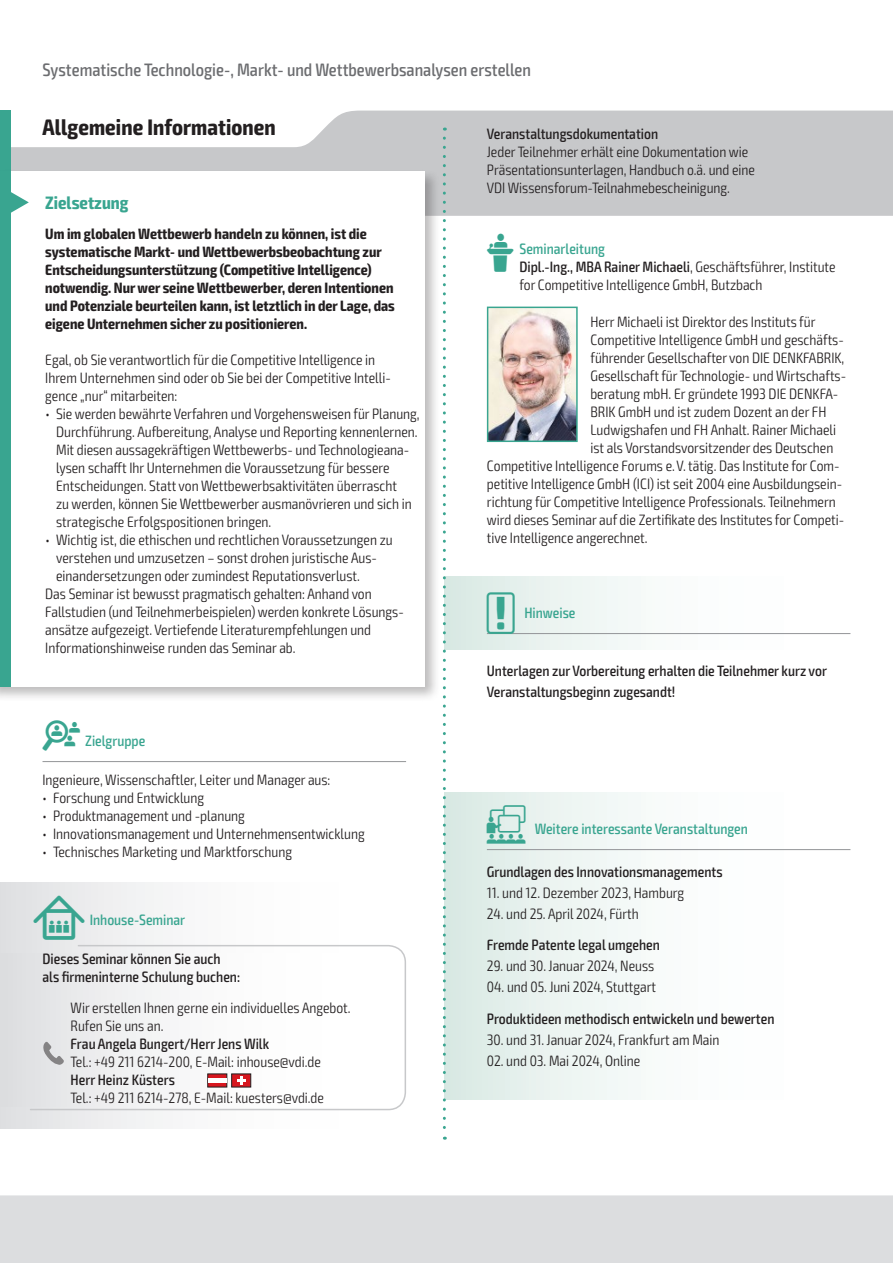
<style>
.page{position:relative;width:893px;height:1263px;background:#fff}
.page>*{position:absolute;margin:0;border:0;box-sizing:border-box;transform-origin:0 0}
.t1{font:700 condensed 22.5px "Exo 2";letter-spacing:.005em;color:#231f20}
.t2{font:500 condensed 18px "Exo 2";color:#6c6d70}
.t3{font:700 condensed 18px "Exo 2";color:#39a590}
.t4{font:300 condensed 15px/18px "Exo 2";color:#231f20}
.t5{font:500 condensed 15px/21px "Exo 2";color:#231f20}
.t6{font:700 condensed 15px/18px "Exo 2";color:#231f20}
.t7{font:500 condensed 15px "Exo 2";color:#39a590}
.s1{font-family:"VDI Iconset S4 A Regular";font-weight:400;font-stretch:normal}
.s2{font-family:"VDI Iconset S4 A Regular";font-weight:400;font-stretch:normal;font-size:15.45px}
.s3{font-weight:500}
.s4{font-family:"VDI Iconset S4 A Regular";font-weight:400;font-stretch:normal;font-size:19.5px}
</style>
<div class="page">
<div style="left:0;top:1195px;width:893px;height:68px;background:#dcdddf"></div>
<svg style="left:11px;top:111px;width:881px;height:105px;fill:#c7c8ca"></svg>
<hr style="left:892px;top:111px;width:1px;height:105px;background:#39a590">
<div style="left:0;top:111px;width:11px;height:63px;background:#39a590"></div>
<div style="left:444px;top:792px;width:406px;height:307px;background:linear-gradient(to right,#dfede8,#fff)"></div>
<hr style="left:487px;top:849px;width:363px;height:1px;background:#939598">
<hr style="left:43px;top:761px;width:363px;height:1px;background:#939598">
<div style="left:0;top:168px;width:440px;height:534px;background:#231f20;opacity:.3"></div>
<div style="left:0;top:171px;width:424px;height:516px;background:#fff"></div>
<div style="left:0;top:171px;width:11px;height:516px;background:#39a590"></div>
<svg style="left:11px;top:192px;width:18px;height:21px"></svg>
<div style="left:444px;top:576px;width:406px;height:74px;background:linear-gradient(to right,#dfece8,#fff)"></div>
<hr style="left:487px;top:633px;width:363px;height:1px;background:#939598">
<img style="left:490px;top:310px;width:85px;height:129px">
<div style="left:487px;top:307px;width:91px;height:135px;border:2px solid #39a590"></div>
<div style="left:0;top:882px;width:406px;height:247px;background:linear-gradient(to right,#e4e5e7,#fff)"></div>
<svg style="left:29px;top:944px;width:377px;height:167px"></svg>
<div style="left:0;top:954px;width:383px;height:152px;background:linear-gradient(to right,#e2e3e5,#fff)"></div>
<svg style="left:207px;top:1073px;width:44px;height:14px"></svg>
<hr style="left:208px;top:1078px;width:19px;height:4px;background:#fff">
<svg style="left:43px;top:1042px;width:21px;height:23px"></svg>
<svg style="left:443px;top:138px;width:3px;height:1002px"></svg>
<p class="t2" style="left:43px;top:59px;width:490px">Systematische Technologie-, Markt- und Wettbewerbsanalysen erstellen</p>
<h1 class="t1" style="left:43px;top:113px;width:235px">Allgemeine Informationen</h1>
<p class="t5" style="left:487px;top:124px;width:173px">Veranstaltungsdokumentation</p>
<p class="t4" style="left:487px;top:143px;width:270px">Jeder Teilnehmer erhält eine Dokumentation wie<br>Präsentationsunterlagen, Handbuch o.ä. und eine<br>VDI Wissensforum-Teilnahmebescheinigung.</p>
<p class="t3" style="left:45px;top:192px;width:85px">Zielsetzung</p>
<p class="t6" style="left:45px;top:225px;width:351px">Um im globalen Wettbewerb handeln zu können, ist die systematische Markt- und Wettbewerbsbeobachtung zur Entscheidungsunterstützung (Competitive Intelligence) notwendig. Nur wer seine Wettbewerber, deren Intentionen und Potenziale beurteilen kann, ist letztlich in der Lage, das eigene Unternehmen sicher zu positionieren.</p>
<p class="t4" style="left:45px;top:351px;width:347px">Egal, ob Sie verantwortlich für die Competitive Intelligence in<br>Ihrem Unternehmen sind oder ob Sie bei der Competitive Intelli&shy;gence „nur“ mitarbeiten:</p>
<p class="t4" style="left:56px;top:405px;width:365px;text-indent:-11px">• Sie werden bewährte Verfahren und Vorgehensweisen für Planung, Durchführung. Aufbereitung, Analyse und Reporting kennenlernen.<br>Mit diesen aussagekräftigen Wettbewerbs- und Technologieana&shy;lysen schafft Ihr Unternehmen die Voraussetzung für bessere Entscheidungen. Statt von Wettbewerbsaktivitäten überrascht<br>zu werden, können Sie Wettbewerber ausmanövrieren und sich in strategische Erfolgspositionen bringen.</p>
<p class="t4" style="left:45px;top:531px;width:349px">• Wichtig ist, die ethischen und rechtlichen Voraussetzungen zu</p>
<p class="t4" style="left:56px;top:549px;width:321px">verstehen und umzusetzen – sonst drohen juristische Aus-</p>
<p class="t4" style="left:56px;top:567px;width:305px">einandersetzungen oder zumindest Reputationsverlust.</p>
<p class="t4" style="left:45px;top:585px;width:328px">Das Seminar ist bewusst pragmatisch gehalten: Anhand von</p>
<p class="t4" style="left:45px;top:603px;width:360px">Fallstudien (und Teilnehmerbeispielen) werden konkrete Lösungs-</p>
<p class="t4" style="left:45px;top:621px;width:327px">ansätze aufgezeigt. Vertiefende Literaturempfehlungen und</p>
<p class="t4" style="left:45px;top:639px;width:252px">Informationshinweise runden das Seminar ab.</p>
<p class="t7" style="left:43px;top:732px;width:104px"><span class="s1">Z</span> Zielgruppe</p>
<p class="t4" style="left:43px;top:771px;width:289px">Ingenieure, Wissenschaftler, Leiter und Manager aus:</p>
<p class="t4" style="left:43px;top:789px;width:163px">• Forschung und Entwicklung</p>
<p class="t4" style="left:43px;top:807px;width:204px">• Produktmanagement und -planung</p>
<p class="t4" style="left:43px;top:825px;width:324px">• Innovationsmanagement und Unternehmensentwicklung</p>
<p class="t4" style="left:43px;top:843px;width:251px">• Technisches Marketing und Marktforschung</p>
<p class="t7" style="left:33px;top:911px;width:153px"><span class="s2">I</span> Inhouse-Seminar</p>
<p class="t5" style="left:43px;top:950px;width:199px;line-height:18px">Dieses Seminar können Sie auch als firmeninterne Schulung buchen:</p>
<p class="t4" style="left:71px;top:999px;width:282px">Wir erstellen Ihnen gerne ein individuelles Angebot.<br>Rufen Sie uns an.</p>
<p class="t5" style="left:71px;top:1034px;width:200px">Frau Angela Bungert/Herr Jens Wilk</p>
<p class="t4" style="left:71px;top:1053px;width:252px">Tel.: +49 211 6214-200, E-Mail: inhouse@vdi.de</p>
<p class="t5" style="left:71px;top:1070px;width:106px">Herr Heinz Küsters</p>
<p class="t4" style="left:71px;top:1089px;width:255px">Tel.: +49 211 6214-278, E-Mail: kuesters@vdi.de</p>
<p class="t7" style="left:487px;top:240px;width:120px"><span class="s1">L</span> Seminarleitung</p>
<p class="t4" style="left:519px;top:258px;width:318px"><span class="s3">Dipl.-Ing., MBA Rainer Michaeli</span>, Geschäftsführer, Institute for Competitive Intelligence GmbH, Butzbach</p>
<p class="t4" style="left:590px;top:313px;width:227px">Herr Michaeli ist Direktor des Instituts für</p>
<p class="t4" style="left:590px;top:331px;width:255px">Competitive Intelligence GmbH und geschäfts-</p>
<p class="t4" style="left:590px;top:349px;width:255px">führender Gesellschafter von DIE DENKFABRIK,</p>
<p class="t4" style="left:590px;top:367px;width:257px">Gesellschaft für Technologie- und Wirtschafts-</p>
<p class="t4" style="left:590px;top:385px;width:249px">beratung mbH. Er gründete 1993 DIE DENKFA-</p>
<p class="t4" style="left:590px;top:403px;width:237px">BRIK GmbH und ist zudem Dozent an der FH</p>
<p class="t4" style="left:590px;top:421px;width:247px">Ludwigshafen und FH Anhalt. Rainer Michaeli</p>
<p class="t4" style="left:590px;top:439px;width:244px">ist als Vorstandsvorsitzender des Deutschen</p>
<p class="t4" style="left:487px;top:457px;width:354px">Competitive Intelligence Forums e.V. tätig. Das Institute for Com-</p>
<p class="t4" style="left:487px;top:475px;width:357px">petitive Intelligence GmbH (ICI) ist seit 2004 eine Ausbildungsein-</p>
<p class="t4" style="left:487px;top:493px;width:350px">richtung für Competitive Intelligence Professionals. Teilnehmern</p>
<p class="t4" style="left:487px;top:511px;width:359px">wird dieses Seminar auf die Zertifikate des Institutes for Competi-</p>
<p class="t4" style="left:487px;top:529px;width:162px">tive Intelligence angerechnet.</p>
<p class="t7" style="left:487px;top:604px;width:90px"><span class="s4">!</span> Hinweise</p>
<p class="t5" style="left:487px;top:661px;width:342px">Unterlagen zur Vorbereitung erhalten die Teilnehmer kurz vor<br>Veranstaltungsbeginn zugesandt!</p>
<p class="t7" style="left:487px;top:820px;width:263px"><span class="s4">W</span> Weitere interessante Veranstaltungen</p>
<p class="t5" style="left:487px;top:861px;width:237px">Grundlagen des Innovationsmanagements</p>
<p class="t4" style="left:487px;top:884px;width:199px">11. und 12. Dezember 2023, Hamburg</p>
<p class="t4" style="left:487px;top:905px;width:153px">24. und 25. April 2024, Fürth</p>
<p class="t5" style="left:487px;top:935px;width:174px">Fremde Patente legal umgehen</p>
<p class="t4" style="left:487px;top:957px;width:169px">29. und 30. Januar 2024, Neuss</p>
<p class="t4" style="left:487px;top:978px;width:171px">04. und 05. Juni 2024, Stuttgart</p>
<p class="t5" style="left:487px;top:1008px;width:289px">Produktideen methodisch entwickeln und bewerten</p>
<p class="t4" style="left:487px;top:1031px;width:234px">30. und 31. Januar 2024, Frankfurt am Main</p>
<p class="t4" style="left:487px;top:1052px;width:155px">02. und 03. Mai 2024, Online</p>
</div>
